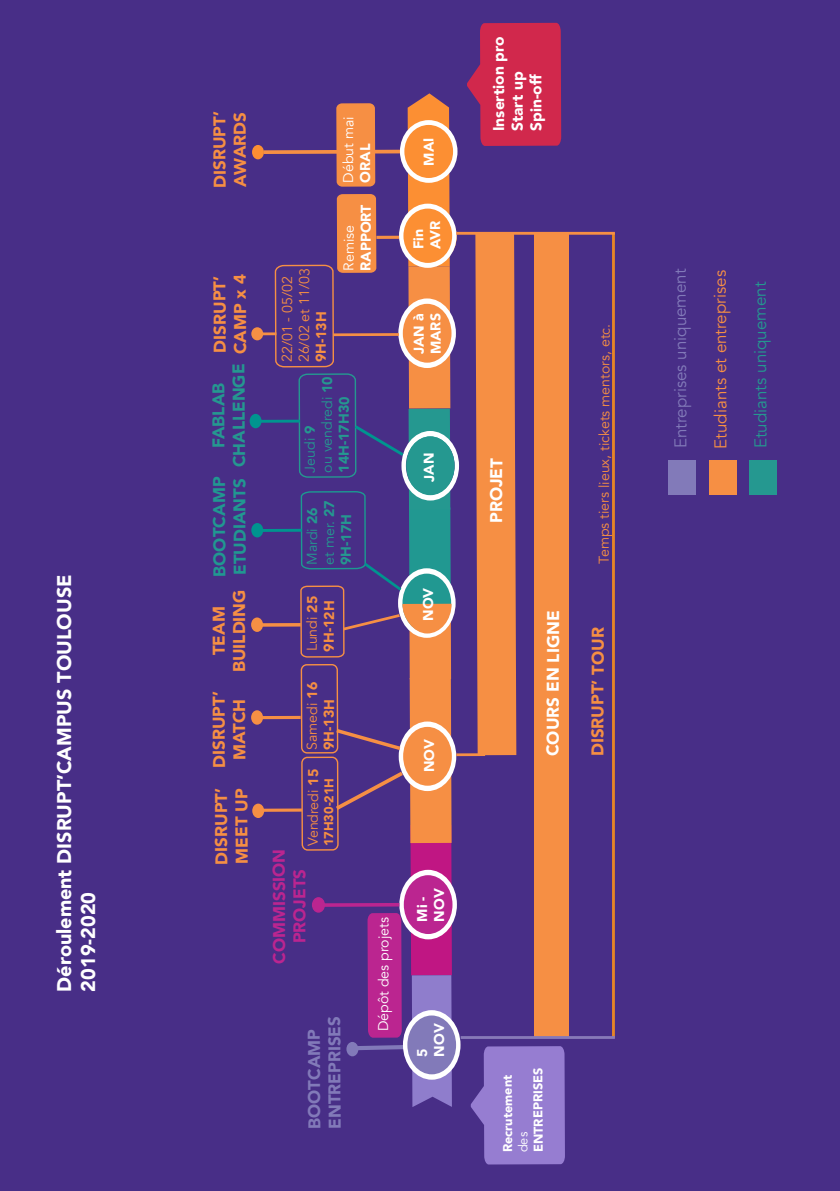
<style>
.page{position:relative;width:840px;height:1191px;background:#fff}
.page>*{position:absolute;margin:0;border:0;box-sizing:border-box;transform-origin:0 0}
.t1{font:900 19.8px/23.8px "Avenir";color:#fff}
.t2{font:900 17px/20.4px "Avenir";letter-spacing:-.005em;color:#f68f44}
.t3{font:900 17px/20.4px "Avenir";letter-spacing:-.005em;color:#f68f43}
.t4{font:17px "Avenir";letter-spacing:-.005em;color:#f68f44}
.t5{font:17px "Avenir";letter-spacing:-.005em;color:#827ab9}
.t6{font:900 17px/20.4px "Avenir";letter-spacing:-.005em;color:#827ab9}
.t7{font:17px "Avenir";letter-spacing:-.005em;color:#259890}
.t8{font:900 17px "Avenir";letter-spacing:-.005em;color:#fff}
.t9{font:900 17px/20.4px "Avenir";letter-spacing:-.005em;color:#bb2590;text-align:center}
.t10{font:900 17px/20.4px "Avenir";letter-spacing:-.005em;color:#219891}
.t11{font:900 17px/20.4px "Avenir";letter-spacing:-.005em;color:#259890;text-align:center}
.t12{font:900 15.6px/18.6px "Avenir";letter-spacing:-.005em;color:#fff}
.t13{font:900 14.2px/17px "Avenir";letter-spacing:-.005em;color:#fff}
.t14{font:14.2px/17px "Avenir";letter-spacing:-.005em;color:#259890}
.t15{font:14.2px "Avenir";letter-spacing:-.005em;color:#f68f43}
.t16{font:14.2px/17px "Avenir";letter-spacing:-.005em;color:#f68f44}
.t17{font:14.2px/17px "Avenir";letter-spacing:-.005em;color:#fff}
.t18{font:900 14.2px/17px "Avenir";color:#f68f43}
.t19{font:900 14.2px/17px "Avenir";color:#f68f44}
.t20{font:900 12.8px/15.2px "Avenir";letter-spacing:-.005em;color:#fff}
.t21{font:900 12.8px "Avenir";letter-spacing:-.005em;color:#f68f43}
.s1{font-weight:900}
.s2{font-weight:400}
</style>
<div class="page">
<div style="left:0;top:0;width:839px;height:1191px;background:#482e87"></div>
<div style="left:409px;top:601px;width:42px;height:78px;background:#f68f44"></div>
<div style="left:409px;top:507px;width:41px;height:94px;background:#219891"></div>
<div style="left:252px;top:803px;width:12px;height:15px;background:#f68f44;border-radius:50%"></div>
<div style="left:251px;top:523px;width:12px;height:14px;background:#00948f;border-radius:50%"></div>
<div style="left:251px;top:327px;width:12px;height:13px;background:#f68f44;border-radius:50%"></div>
<div style="left:252px;top:145px;width:12px;height:14px;background:#fc8f33;border-radius:50%"></div>
<svg style="left:263px;top:808px;width:11px;height:4px"></svg>
<div style="left:251px;top:710px;width:12px;height:14px;background:#f68f44;border-radius:50%"></div>
<svg style="left:475px;top:235px;width:41px;height:520px;background:#ec8947"></svg>
<div style="left:534px;top:233px;width:34px;height:803px;background:#f68f44"></div>
<hr style="left:456px;top:753px;width:29px;height:3px;background:#f68f44">
<svg style="left:470px;top:1046px;width:94px;height:118px;background:#8b72c7"></svg>
<svg style="left:467px;top:23px;width:94px;height:123px;background:#bf2853"></svg>
<div style="left:668px;top:460px;width:27px;height:35px;background:#827ab9"></div>
<div style="left:708px;top:460px;width:28px;height:35px;background:#f68f44"></div>
<div style="left:748px;top:460px;width:28px;height:35px;background:#259890"></div>
<div style="left:251px;top:617px;width:12px;height:15px;background:#f68f44;border-radius:50%"></div>
<hr style="left:260px;top:623px;width:40px;height:3px;background:#f68f44">
<svg style="left:264px;top:93px;width:193px;height:315px"></svg>
<hr style="left:376px;top:236px;width:23px;height:3px;background:#f68f44">
<div style="left:336px;top:103px;width:39px;height:84px;background:#f68f44;border-radius:6px"></div>
<svg style="left:357px;top:678px;width:103px;height:429px"></svg>
<div style="left:332px;top:333px;width:67px;height:3px;border:1px solid #f68f44"></div>
<hr style="left:260px;top:716px;width:40px;height:3px;background:#f68f44">
<hr style="left:261px;top:529px;width:40px;height:3px;background:#00948f">
<svg style="left:274px;top:93px;width:23px;height:719px"></svg>
<hr style="left:262px;top:332px;width:14px;height:3px;background:#f68f44">
<svg style="left:357px;top:563px;width:98px;height:95px"></svg>
<div style="left:408px;top:409px;width:42px;height:101px;background:#259890"></div>
<svg style="left:297px;top:93px;width:60px;height:964px"></svg>
<div style="left:249px;top:414px;width:12px;height:14px;background:#00948f;border-radius:50%"></div>
<hr style="left:259px;top:420px;width:41px;height:3px;background:#00948f">
<svg style="left:354px;top:425px;width:105px;height:75px"></svg>
<hr style="left:611px;top:233px;width:3px;height:804px;background:#e78527">
<hr style="left:456px;top:232px;width:158px;height:3px;background:#f68f44">
<hr style="left:460px;top:1036px;width:154px;height:3px;background:#8779b8">
<p class="t1" style="left:52px;top:991px;width:418px;rotate:-90deg">Déroulement DISRUPT’CAMPUS TOULOUSE<br>2019-2020</p>
<p class="t3" style="left:209px;top:188px;width:78px;rotate:-90deg">DISRUPT’<br>AWARDS</p>
<p class="t2" style="left:209px;top:354px;width:82px;rotate:-90deg">DISRUPT’<br>CAMP x 4</p>
<p class="t11" style="left:208px;top:467px;width:105px;rotate:-90deg">FABLAB<br>CHALLENGE</p>
<p class="t10" style="left:208px;top:576px;width:102px;rotate:-90deg">BOOTCAMP<br>ETUDIANTS</p>
<p class="t16" style="left:279px;top:362px;width:95px;rotate:-90deg">22/01 - 05/02<br>26/02 et 11/03<br><span class="s1">9H-13H</span></p>
<p class="t17" style="left:340px;top:183px;width:68px;rotate:-90deg">Début mai<br><span class="s1">ORAL</span></p>
<p class="t13" style="left:340px;top:271px;width:68px;rotate:-90deg"><span class="s2">Remise<br></span>RAPPORT</p>
<p class="t14" style="left:301px;top:472px;width:98px;rotate:-90deg">Jeudi <span class="s1">9<br></span>ou vendredi <span class="s1">10<br>14H-17H30</span></p>
<p class="t14" style="left:304px;top:565px;width:66px;rotate:-90deg">Mardi <span class="s1">26 </span>et mer. <span class="s1">27<br>9H-17H</span></p>
<p class="t2" style="left:208px;top:672px;width:84px;text-align:center;rotate:-90deg">TEAM<br>BUILDING</p>
<p class="t19" style="left:303px;top:651px;width:57px;rotate:-90deg"><span class="s2">Lundi</span> 25<br>9H-12H</p>
<p class="t2" style="left:208px;top:768px;width:78px;text-align:center;rotate:-90deg">DISRUPT’<br>MATCH</p>
<p class="t2" style="left:210px;top:864px;width:78px;rotate:-90deg">DISRUPT’<br>MEET UP</p>
<p class="t18" style="left:303px;top:750px;width:69px;rotate:-90deg"><span class="s2">Samedi</span> 16<br>9H-13H</p>
<p class="t15" style="left:304px;top:846px;width:79px;rotate:-90deg">Vendredi <span class="s1">15</span></p>
<p class="t21" style="left:317px;top:846px;width:70px;rotate:-90deg">17H30-21H</p>
<p class="t9" style="left:268px;top:964px;width:117px;rotate:-90deg">COMMISSION<br>PROJETS</p>
<p class="t6" style="left:303px;top:1129px;width:115px;rotate:-90deg">BOOTCAMP<br>ENTREPRISES</p>
<p class="t17" style="left:375px;top:1031px;width:115px;rotate:-90deg">Dépôt des projets</p>
<p class="t13" style="left:419px;top:166px;width:30px;rotate:-90deg">MAI</p>
<p class="t13" style="left:409px;top:249px;width:30px;rotate:-90deg">Fin<br>AVR</p>
<p class="t13" style="left:409px;top:354px;width:43px;rotate:-90deg">JAN à<br>MARS</p>
<p class="t13" style="left:420px;top:481px;width:31px;rotate:-90deg">JAN</p>
<p class="t13" style="left:419px;top:621px;width:35px;rotate:-90deg">NOV</p>
<p class="t13" style="left:420px;top:772px;width:35px;rotate:-90deg">NOV</p>
<p class="t13" style="left:413px;top:921px;width:35px;rotate:-90deg">Mi -<br>NOV</p>
<p class="t13" style="left:413px;top:1056px;width:35px;rotate:-90deg">5<br>NOV</p>
<p class="t12" style="left:488px;top:131px;width:96px;rotate:-90deg">Insertion pro<br>Start up<br>Spin-off</p>
<p class="t8" style="left:481px;top:523px;width:66px;rotate:-90deg">PROJET</p>
<p class="t8" style="left:538px;top:756px;width:147px;rotate:-90deg">COURS EN LIGNE</p>
<p class="t15" style="left:595px;top:564px;width:241px;rotate:-90deg">Temps tiers lieux, tickets mentors, etc.</p>
<p class="t3" style="left:586px;top:756px;width:131px;rotate:-90deg">DISRUPT’ TOUR</p>
<p class="t20" style="left:499px;top:1152px;width:86px;rotate:-90deg">Recrutement <span class="s2">des<br></span>ENTREPRISES</p>
<p class="t5" style="left:669px;top:448px;width:181px;rotate:-90deg">Entreprises uniquement</p>
<p class="t4" style="left:709px;top:449px;width:180px;rotate:-90deg">Etudiants et entreprises</p>
<p class="t7" style="left:749px;top:448px;width:168px;rotate:-90deg">Etudiants uniquement</p>
</div>
